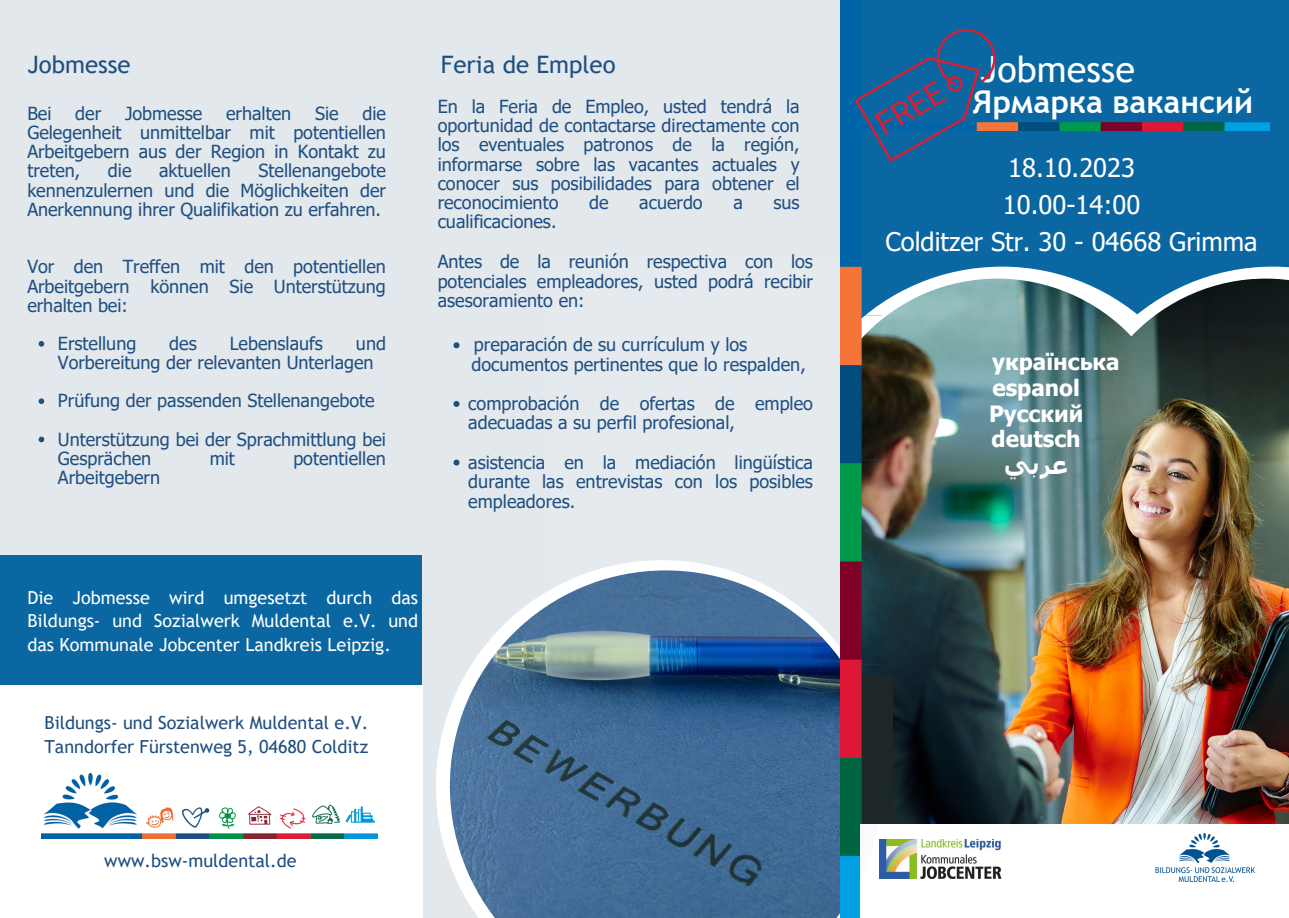
<style>
.page{position:relative;width:1289px;height:918px;background:#fff}
.page>*{position:absolute;margin:0;border:0;box-sizing:border-box;transform-origin:0 0}
.t1{font:36px "Trebuchet MS";color:#fff}
.t2{font:700 31.5px "Trebuchet MS";color:#fff}
.t3{font:25.5px "Tahoma";color:#fff}
.t4{font:24px "Trebuchet MS";color:#1f4f80}
.t5{font:700 24px "Tahoma";color:#fff}
.t6{font:700 22.5px "Tahoma";color:#fff}
.t7{font:18px/19.2px "Tahoma";color:#1f4f80;text-align:justify}
.t8{font:18px/23.7px "Trebuchet MS";color:#fff;text-align:justify}
.t9{font:18px "Trebuchet MS";color:#1f4f80}
</style>
<div class="page">
<div style="left:0;top:0;width:1288px;height:918px;background:#e3e8ed"></div>
<div style="left:860px;top:0;width:428px;height:918px;background:#0a67a2"></div>
<svg style="left:1056px;top:267px;width:232px;height:12px"></svg>
<div style="left:0;top:555px;width:422px;height:130px;background:#0a67a2"></div>
<img style="left:995px;top:122px;width:274px;height:9px">
<img style="left:881px;top:279px;width:407px;height:545px">
<svg style="left:436px;top:560px;width:452px;height:304px"></svg>
<div style="left:860px;top:824px;width:428px;height:94px;background:#fff"></div>
<img style="left:1155px;top:833px;width:99px;height:48px">
<div style="left:0;top:685px;width:422px;height:233px;background:#fff"></div>
<img style="left:450px;top:570px;width:390px;height:348px">
<div style="left:855px;top:676px;width:37px;height:148px;background:#1e2728"></div>
<img style="left:840px;top:0;width:41px;height:918px">
<img style="left:41px;top:773px;width:337px;height:66px">
<div style="left:860px;top:824px;width:32px;height:94px;background:#fff"></div>
<img style="left:879px;top:839px;width:122px;height:40px">
<svg style="left:453px;top:342px;width:6px;height:6px"></svg>
<svg style="left:453px;top:401px;width:6px;height:6px"></svg>
<svg style="left:453px;top:460px;width:6px;height:6px"></svg>
<svg style="left:39px;top:341px;width:5px;height:6px"></svg>
<svg style="left:39px;top:398px;width:5px;height:6px"></svg>
<svg style="left:39px;top:437px;width:5px;height:5px"></svg>
<svg style="left:854px;top:29px;width:141px;height:133px"></svg>
<p class="t4" style="left:27px;top:50px;width:105px">Jobmesse</p>
<p class="t1" style="left:980px;top:48px;width:156px">Jobmesse</p>
<p class="t4" style="left:441px;top:50px;width:176px">Feria de Empleo</p>
<p class="t7" style="left:27px;top:103px;width:360px;text-indent:335px">die Gelegenheit unmittelbar mit potentiellen Arbeitgebern aus der Region in Kontakt zu treten,</p>
<p class="t7" style="left:27px;top:103px;width:26px">Bei</p>
<p class="t7" style="left:75px;top:103px;width:27px">der</p>
<p class="t7" style="left:125px;top:103px;width:79px">Jobmesse</p>
<p class="t7" style="left:226px;top:103px;width:67px">erhalten</p>
<p class="t7" style="left:315px;top:103px;width:25px">Sie</p>
<p class="t7" style="left:27px;top:161px;width:360px;text-indent:231px">Stellenangebote kennenzulernen und die Möglichkeiten der Anerkennung ihrer Qualifikation zu erfahren.</p>
<p class="t7" style="left:108px;top:161px;width:25px">die</p>
<p class="t7" style="left:159px;top:161px;width:73px">aktuellen</p>
<p class="t7" style="left:27px;top:257px;width:360px">Vor den Treffen mit den potentiellen Arbeitgebern können Sie Unterstützung erhalten bei:</p>
<p class="t7" style="left:58px;top:333px;width:80px">Erstellung</p>
<p class="t7" style="left:169px;top:333px;width:29px">des</p>
<p class="t7" style="left:230px;top:333px;width:95px">Lebenslaufs</p>
<p class="t7" style="left:58px;top:333px;width:329px;text-indent:298px">und<br>Vorbereitung der relevanten Unterlagen</p>
<p class="t7" style="left:58px;top:391px;width:318px">Prüfung der passenden Stellenangebote</p>
<p class="t7" style="left:58px;top:429px;width:329px">Unterstützung bei der Sprachmittlung bei<br>Gesprächen</p>
<p class="t7" style="left:210px;top:448px;width:27px">mit</p>
<p class="t7" style="left:293px;top:448px;width:94px">potentiellen</p>
<p class="t7" style="left:58px;top:467px;width:104px">Arbeitgebern</p>
<p class="t7" style="left:437px;top:96px;width:363px">En la Feria de Empleo, usted tendrá la oportunidad de contactarse directamente con los eventuales patronos de la región, informarse sobre las vacantes actuales y conocer sus posibilidades para obtener el reconocimiento</p>
<p class="t7" style="left:589px;top:192px;width:21px">de</p>
<p class="t7" style="left:639px;top:192px;width:65px">acuerdo</p>
<p class="t7" style="left:733px;top:192px;width:11px">a</p>
<p class="t7" style="left:773px;top:192px;width:28px">sus</p>
<p class="t7" style="left:437px;top:211px;width:120px">cualificaciones.</p>
<p class="t7" style="left:437px;top:251px;width:377px">Antes de la reunión respectiva con los potenciales empleadores, usted podrá recibir asesoramiento en:</p>
<p class="t2" style="left:972px;top:84px;width:282px">Ярмарка вакансий</p>
<p class="t3" style="left:1007px;top:151px;width:128px">18.10.2023</p>
<p class="t3" style="left:1002px;top:189px;width:139px">10.00-14:00</p>
<p class="t3" style="left:885px;top:226px;width:373px">Colditzer Str. 30 - 04668 Grimma</p>
<p class="t7" style="left:474px;top:335px;width:275px">preparación de su currículum y los</p>
<p class="t7" style="left:471px;top:354px;width:336px">documentos pertinentes que lo respalden,</p>
<p class="t6" style="left:992px;top:347px;width:129px">українська</p>
<p class="t6" style="left:992px;top:373px;width:89px">espanol</p>
<p class="t6" style="left:988px;top:399px;width:96px">Русский</p>
<p class="t6" style="left:991px;top:425px;width:91px">deutsch</p>
<p class="t5" style="left:1003px;top:450px;width:65px">ي عر ب</p>
<p class="t7" style="left:468px;top:393px;width:346px">comprobación de ofertas de empleo adecuadas a su perfil profesional,</p>
<p class="t7" style="left:468px;top:452px;width:346px">asistencia en la mediación lingüística durante las entrevistas con los posibles empleadores.</p>
<p class="t8" style="left:27px;top:585px;width:392px">Die Jobmesse wird umgesetzt durch das Bildungs- und Sozialwerk Muldental e.V. und das Kommunale Jobcenter Landkreis Leipzig.</p>
<p class="t9" style="left:44px;top:712px;width:325px">Bildungs- und Sozialwerk Muldental e.V.</p>
<p class="t9" style="left:44px;top:736px;width:325px">Tanndorfer Fürstenweg 5, 04680 Colditz</p>
<p class="t9" style="left:104px;top:850px;width:194px">www.bsw-muldental.de</p>
</div>
